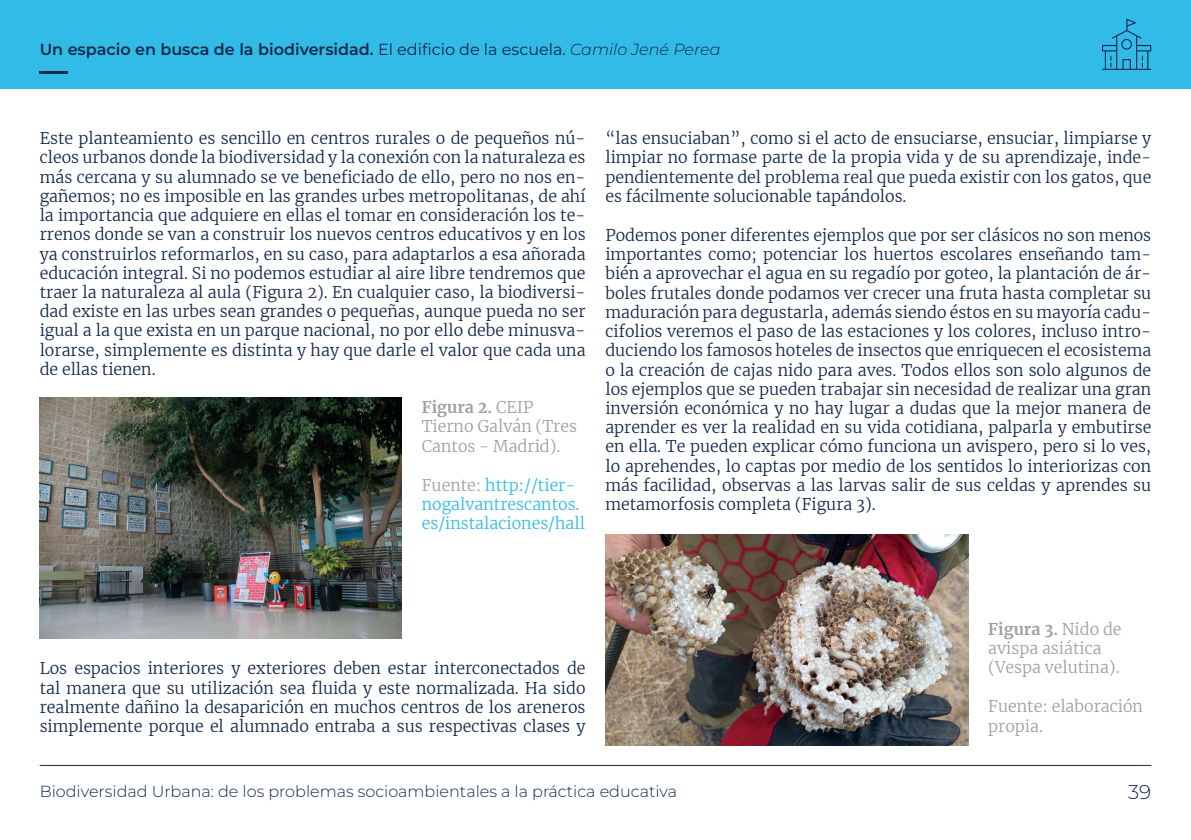
<style>
.page{position:relative;width:1191px;height:840px;background:#fff}
.page>*{position:absolute;margin:0;border:0;box-sizing:border-box;transform-origin:0 0}
.t1{font:300 20px "Montserrat";color:#13294d}
.t2{font:300 16px/19.2px "Merriweather";color:#13294d;text-align:justify}
.t3{font:300 16px/19.2px "Merriweather";color:#9da1a2}
.t4{font:600 16px "Montserrat";color:#13294d}
.t5{font:300 16px "Montserrat";color:#13294d}
.t6{font:300 16px/19.2px "Merriweather";color:#32bbe6}
.s1{font-weight:400}
.s2{font-weight:300;font-style:italic}
.s3{font-weight:700}
.s4{color:#9da1a2}
</style>
<div class="page">
<div style="left:0;top:0;width:1191px;height:89px;background:#32bbe6"></div>
<hr style="left:40px;top:764px;width:1111px;height:1px;background:#13294d">
<img style="left:40px;top:397px;width:362px;height:241px">
<img style="left:605px;top:534px;width:363px;height:211px">
<hr style="left:40px;top:71px;width:28px;height:2px;background:#13294d">
<svg style="left:1102px;top:19px;width:49px;height:51px"></svg>
<p class="t4" style="left:40px;top:39px;width:682px">Un espacio en busca de la biodiversidad. <span class="s1">El edificio de la escuela.</span> <span class="s2">Camilo Jené Perea</span></p>
<p class="t2" style="left:40px;top:128px;width:547px">Este planteamiento es sencillo en centros rurales o de pequeños nú&shy;cleos urbanos donde la biodiversidad y la conexión con la naturaleza es más cercana y su alumnado se ve beneficiado de ello, pero no nos en&shy;gañemos; no es imposible en las grandes urbes metropolitanas, de ahí la importancia que adquiere en ellas el tomar en consideración los te&shy;rrenos donde se van a construir los nuevos centros educativos y en los ya construirlos reformarlos, en su caso, para adaptarlos a esa añorada educación integral. Si no podemos estudiar al aire libre tendremos que traer la naturaleza al aula (Figura 2). En cualquier caso, la biodiversi&shy;dad existe en las urbes sean grandes o pequeñas, aunque pueda no ser igual a la que exista en un parque nacional, no por ello debe minusva&shy;lorarse, simplemente es distinta y hay que darle el valor que cada una de ellas tienen.</p>
<p class="t2" style="left:605px;top:128px;width:547px">“las ensuciaban”, como si el acto de ensuciarse, ensuciar, limpiarse y limpiar no formase parte de la propia vida y de su aprendizaje, inde&shy;pendientemente del problema real que pueda existir con los gatos, que es fácilmente solucionable tapándolos.</p>
<p class="t2" style="left:605px;top:225px;width:547px">Podemos poner diferentes ejemplos que por ser clásicos no son menos importantes como; potenciar los huertos escolares enseñando tam&shy;bién a aprovechar el agua en su regadío por goteo, la plantación de ár&shy;boles frutales donde podamos ver crecer una fruta hasta completar su maduración para degustarla, además siendo éstos en su mayoría cadu&shy;cifolios veremos el paso de las estaciones y los colores, incluso intro&shy;duciendo los famosos hoteles de insectos que enriquecen el ecosistema o la creación de cajas nido para aves. Todos ellos son solo algunos de los ejemplos que se pueden trabajar sin necesidad de realizar una gran inversión económica y no hay lugar a dudas que la mejor manera de aprender es ver la realidad en su vida cotidiana, palparla y embutirse en ella. Te pueden explicar cómo funciona un avispero, pero si lo ves, lo aprehendes, lo captas por medio de los sentidos lo interiorizas con más facilidad, observas a las larvas salir de sus celdas y aprendes su metamorfosis completa (Figura 3).</p>
<p class="t3" style="left:422px;top:397px;width:157px"><span class="s3">Figura 2.</span> CEIP<br>Tierno Galván (Tres<br>Cantos - Madrid).</p>
<p class="t6" style="left:422px;top:474px;width:165px"><span class="s4">Fuente:</span> http://tier&shy;nogalvantrescantos. es/instalaciones/hall</p>
<p class="t2" style="left:40px;top:658px;width:547px">Los espacios interiores y exteriores deben estar interconectados de tal manera que su utilización sea fluida y este normalizada. Ha sido realmente dañino la desaparición en muchos centros de los areneros simplemente porque el alumnado entraba a sus respectivas clases y</p>
<p class="t3" style="left:988px;top:618px;width:135px"><span class="s3">Figura 3.</span> Nido de avispa asiática (Vespa velutina).</p>
<p class="t3" style="left:988px;top:696px;width:156px">Fuente: elaboración propia.</p>
<p class="t5" style="left:40px;top:780px;width:639px">Biodiversidad Urbana: de los problemas socioambientales a la práctica educativa</p>
<p class="t1" style="left:1128px;top:778px;width:25px">39</p>
</div>
